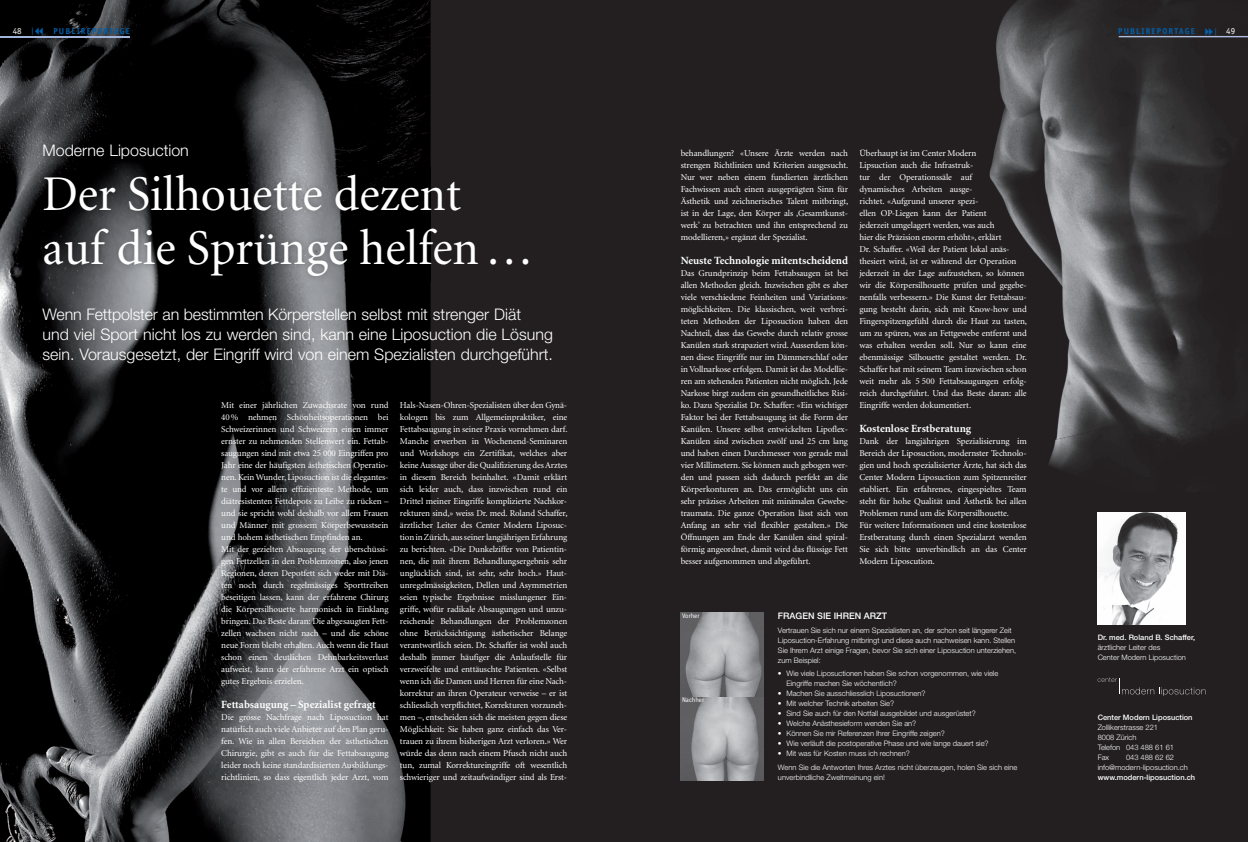
<style>
.page{position:relative;width:1248px;height:842px;background:#fff}
.page>*{position:absolute;margin:0;border:0;box-sizing:border-box;transform-origin:0 0}
.t1{font:50px/54px "Minion";color:#fff}
.t2{font:300 16px/20px "Helvetica Neue";color:#fff}
.t3{font:700 11px "Minion";color:#fff}
.t4{font:9px/12px "Minion";letter-spacing:-.01em;color:#fff;text-align:justify}
.t5{font:500 9px "Helvetica Neue";color:#fff}
.t6{font:9px "Officina Sans";color:#fff}
.t7{font:700 8.5px "Officina Sans";letter-spacing:.13em;color:#0160ae}
.t8{font:300 7.5px/10px "Helvetica Neue";color:#fff}
.t9{font:500 7.5px "Helvetica Neue";color:#fff}
.t10{font:700 7.4px "Officina Sans";color:#0160ae;scale:.95 1}
.t11{font:6.8px "Officina Sans";color:#fff}
.s1{font-weight:400;font-size:9px;color:#fff}
.s2{font-size:7.4px}
</style>
<div class="page">
<div style="left:0;top:0;width:1247px;height:842px;background:#231f20"></div>
<img style="left:989px;top:0;width:258px;height:440px">
<img style="left:0;top:0;width:430px;height:842px">
<img style="left:1097px;top:512px;width:36px;height:1px">
<img style="left:1025px;top:425px;width:107px;height:44px">
<hr style="left:0;top:36px;width:130px;height:1px;background:#a3b4dc">
<hr style="left:1118px;top:36px;width:129px;height:1px;background:#aebde0">
<img style="left:37px;top:168px;width:394px;height:114px">
<img style="left:37px;top:137px;width:157px;height:27px">
<img style="left:680px;top:612px;width:83px;height:168px">
<img style="left:1097px;top:513px;width:88px;height:111px">
<svg style="left:1097px;top:677px;width:108px;height:19px"></svg>
<p class="t7" style="left:13px;top:26px;width:119px"><span class="s1">48</span> <span class="s2">|</span>✓✓ PUBLIREPORTAGE</p>
<p class="t7" style="left:1118px;top:26px;width:78px">PUBLIREPORTAGE</p>
<p class="t6" style="left:1225px;top:26px;width:10px">49</p>
<p class="t10" style="left:1216px;top:37px;width:19px;rotate:-180deg">✓ ✓|</p>
<h2 class="t2" style="left:43px;top:140px;width:148px">Moderne Liposuction</h2>
<h1 class="t1" style="left:43px;top:169px;width:492px">Der Silhouette dezent auf die Sprünge helfen …</h1>
<h2 class="t2" style="left:43px;top:304px;width:512px">Wenn Fettpolster an bestimmten Körperstellen selbst mit strenger Diät<br>und viel Sport nicht los zu werden sind, kann eine Liposuction die Lösung sein. Vorausgesetzt, der Eingriff wird von einem Spezialisten durchgeführt.</h2>
<p class="t4" style="left:221px;top:399px;width:169px;text-align:left">Mit einer jährlichen Zuwachsrate von rund 40 % nehmen Schönheitsoperationen bei Schweizerinnen und Schweizern einen immer ernster zu nehmenden Stellenwert ein. Fettab&shy;saugungen sind mit etwa 25 000 Eingriffen pro Jahr eine der häufigsten ästhetischen Operatio&shy;nen. Kein Wunder, Liposuction ist die elegantes&shy;te und vor allem effizienteste Methode, um diätresistenten Fettdepots zu Leibe zu rücken – und sie spricht wohl deshalb vor allem Frauen und Männer mit grossem Körperbewusstsein und hohem ästhetischen Empfinden an.<br>Mit der gezielten Absaugung der überschüssi&shy;gen Fettzellen in den Problemzonen, also jenen Regionen, deren Depotfett sich weder mit Diä&shy;ten noch durch regelmässiges Sporttreiben beseitigen lassen, kann der erfahrene Chirurg die Körpersilhouette harmonisch in Einklang bringen. Das Beste daran: Die abgesaugten Fett&shy;zellen wachsen nicht nach – und die schöne neue Form bleibt erhalten. Auch wenn die Haut schon einen deutlichen Dehnbarkeitsverlust aufweist, kann der erfahrene Arzt ein optisch gutes Ergebnis erzielen.</p>
<p class="t3" style="left:221px;top:699px;width:156px">Fettabsaugung – Spezialist gefragt</p>
<p class="t4" style="left:221px;top:711px;width:169px">Die grosse Nachfrage nach Liposuction hat natürlich auch viele Anbieter auf den Plan geru&shy;fen. Wie in allen Bereichen der ästhetischen Chirurgie, gibt es auch für die Fettabsaugung leider noch keine standardisierten Ausbildungs&shy;richtlinien, so dass eigentlich jeder Arzt, vom</p>
<p class="t4" style="left:400px;top:399px;width:169px">Hals-Nasen-Ohren-Spezialisten über den Gynä&shy;kologen bis zum Allgemeinpraktiker, eine Fettabsaugung in seiner Praxis vornehmen darf.<br>Manche erwerben in Wochenend-Seminaren und Workshops ein Zertifikat, welches aber keine Aussage über die Qualifizierung des Arztes in diesem Bereich beinhaltet. «Damit erklärt sich leider auch, dass inzwischen rund ein Drittel meiner Eingriffe komplizierte Nachkor&shy;rekturen sind,» weiss Dr. med. Roland Schaffer, ärztlicher Leiter des Center Modern Liposuc&shy;tion in Zürich, aus seiner langjährigen Er fahrung zu berichten. «Die Dunkelziffer von Patientin&shy;nen, die mit ihrem Behandlungsergebnis sehr unglücklich sind, ist sehr, sehr hoch.» Haut&shy;unregelmässigkeiten, Dellen und Asymmetrien seien typische Ergebnisse misslungener Ein&shy;griffe, wofür radikale Absaugungen und unzu&shy;reichende Behandlungen der Problemzonen ohne Berücksichtigung ästhetischer Belange verantwortlich seien. Dr. Schaffer ist wohl auch deshalb immer häufiger die Anlaufstelle für verzweifelte und enttäuschte Patienten. «Selbst wenn ich die Damen und Herren für eine Nach&shy;korrektur an ihren Operateur verweise – er ist schliesslich verpflichtet, Korrekturen vorzuneh&shy;men –, entscheiden sich die meisten gegen diese Möglichkeit: Sie haben ganz einfach das Ver&shy;trauen zu ihrem bisherigen Arzt verloren.» Wer würde das denn nach einem Pfusch nicht auch tun, zumal Korrektureingriffe oft wesentlich schwieriger und zeitaufwändiger sind als Erst-</p>
<p class="t4" style="left:680px;top:147px;width:169px">behandlungen? «Unsere Ärzte werden nach strengen Richtlinien und Kriterien ausgesucht.<br>Nur wer neben einem fundierten ärztlichen Fachwissen auch einen ausgeprägten Sinn für Ästhetik und zeichnerisches Talent mitbringt, ist in der Lage, den Körper als ‚Gesamtkunst&shy;werk’ zu betrachten und ihn entsprechend zu modellieren,» ergänzt der Spezialist.</p>
<p class="t3" style="left:680px;top:255px;width:169px">Neuste Technologie mitentscheidend</p>
<p class="t4" style="left:680px;top:267px;width:169px">Das Grundprinzip beim Fettabsaugen ist bei allen Methoden gleich. Inzwischen gibt es aber viele verschiedene Feinheiten und Variations&shy;möglichkeiten. Die klassischen, weit verbrei&shy;teten Methoden der Liposuction haben den Nachteil, dass das Gewebe durch relativ grosse Kanülen stark strapaziert wird. Ausserdem kön&shy;nen diese Eingriffe nur im Dämmerschlaf oder in Vollnarkose erfolgen. Damit ist das Modellie&shy;ren am stehenden Patienten nicht möglich. Jede Narkose birgt zudem ein gesundheitliches Risi&shy;ko. Dazu Spezialist Dr. Schaffer: «Ein wichtiger Faktor bei der Fettabsaugung ist die Form der Kanülen. Unsere selbst entwickelten Lipoflex-Kanülen sind zwischen zwölf und 25 cm lang und haben einen Durchmesser von gerade mal vier Millimetern. Sie können auch gebogen wer&shy;den und passen sich dadurch perfekt an die Körperkonturen an. Das ermöglicht uns ein sehr präzises Arbeiten mit minimalen Gewebe&shy;traumata. Die ganze Operation lässt sich von Anfang an sehr viel flexibler gestalten.» Die Öffnungen am Ende der Kanülen sind spiral&shy;förmig angeordnet, damit wird das flüssige Fett besser aufgenommen und abgeführt.</p>
<p class="t4" style="left:859px;top:147px;width:169px;text-align:left">Überhaupt ist im Center Modern<br>Lipsuction auch die Infrastruk-<br>tur der Operationssäle auf<br>dynamisches Arbeiten ausge-<br>richtet. «Aufgrund unserer spezi-<br>ellen OP-Liegen kann der Patient<br>jederzeit umgelagert werden, was auch<br>hier die Präzision enorm erhöht», erklärt<br>Dr. Schaffer. «Weil der Patient lokal anäs&shy;thesiert wird, ist er während der Operation jederzeit in der Lage aufzustehen, so können wir die Körpersilhouette prüfen und gegebe&shy;nenfalls verbessern.» Die Kunst der Fettabsau&shy;gung besteht darin, sich mit Know-how und Fingerspitzengefühl durch die Haut zu tasten, um zu spüren, was an Fettgewebe entfernt und was erhalten werden soll. Nur so kann eine ebenmässige Silhouette gestaltet werden. Dr.<br>Schaffer hat mit seinem Team inzwischen schon weit mehr als 5 500 Fettabsaugungen erfolg&shy;reich durchgeführt. Und das Beste daran: alle Eingriffe werden dokumentiert.</p>
<p class="t3" style="left:859px;top:423px;width:113px">Kostenlose Erstberatung</p>
<p class="t4" style="left:859px;top:435px;width:169px;text-align:left">Dank der langjährigen Spezialisierung im Bereich der Liposuction, modernster Technolo&shy;gien und hoch spezialisierter Ärzte, hat sich das Center Modern Liposuction zum Spitzenreiter etabliert. Ein erfahrenes, eingespieltes Team steht für hohe Qualität und Ästhetik bei allen Problemen rund um die Körpersilhouette.<br>Für weitere Informationen und eine kostenlose Erstberatung durch einen Spezialarzt wenden Sie sich bitte unverbindlich an das Center Modern Liposcution.</p>
<p class="t11" style="left:682px;top:611px;width:19px">Vorher</p>
<p class="t11" style="left:682px;top:696px;width:24px">Nachher</p>
<p class="t5" style="left:778px;top:610px;width:111px">FRAGEN SIE IHREN ARZT</p>
<p class="t8" style="left:778px;top:625px;width:240px">Vertrauen Sie sich nur einem Spezialisten an, der schon seit längerer Zeit Liposuction-Erfahrung mitbringt und diese auch nachweisen kann. Stellen Sie Ihrem Arzt einige Fragen, bevor Sie sich einer Liposuction unterziehen, zum Beispiel:</p>
<p class="t8" style="left:786px;top:668px;width:213px;text-indent:-9px">• Wie viele Liposuctionen haben Sie schon vorgenommen, wie viele<br>Eingriffe machen Sie wöchentlich?</p>
<p class="t8" style="left:778px;top:688px;width:149px">• Machen Sie ausschliesslich Liposuctionen?</p>
<p class="t8" style="left:778px;top:698px;width:118px">• Mit welcher Technik arbeiten Sie?</p>
<p class="t8" style="left:778px;top:708px;width:199px">• Sind Sie auch für den Notfall ausgebildet und ausgerüstet?</p>
<p class="t8" style="left:778px;top:718px;width:140px">• Welche Anästhesieform wenden Sie an?</p>
<p class="t8" style="left:778px;top:728px;width:168px">• Können Sie mir Referenzen Ihrer Eingriffe zeigen?</p>
<p class="t8" style="left:778px;top:738px;width:212px">• Wie verläuft die postoperative Phase und wie lange dauert sie?</p>
<p class="t8" style="left:778px;top:746px;width:241px;line-height:14.2px">• Mit was für Kosten muss ich rechnen?<br>Wenn Sie die Antworten Ihres Arztes nicht überzeugen, holen Sie sich eine</p>
<p class="t8" style="left:778px;top:772px;width:108px">unverbindliche Zweitmeinung ein!</p>
<p class="t9" style="left:1097px;top:633px;width:99px">Dr. med. Roland B. Schaffer,</p>
<p class="t8" style="left:1097px;top:642px;width:90px">ärztlicher Leiter des<br>Center Modern Liposuction</p>
<p class="t9" style="left:1097px;top:713px;width:96px">Center Modern Liposuction</p>
<p class="t8" style="left:1097px;top:722px;width:78px">Zollikerstrasse 221<br>8008 Zürich<br>Telefon 043 488 61 61<br>Fax</p>
<p class="t8" style="left:1097px;top:752px;width:92px;text-indent:28px">043 488 62 62 info@modern-liposuction.ch</p>
<p class="t9" style="left:1097px;top:773px;width:99px">www.modern-liposuction.ch</p>
</div>
